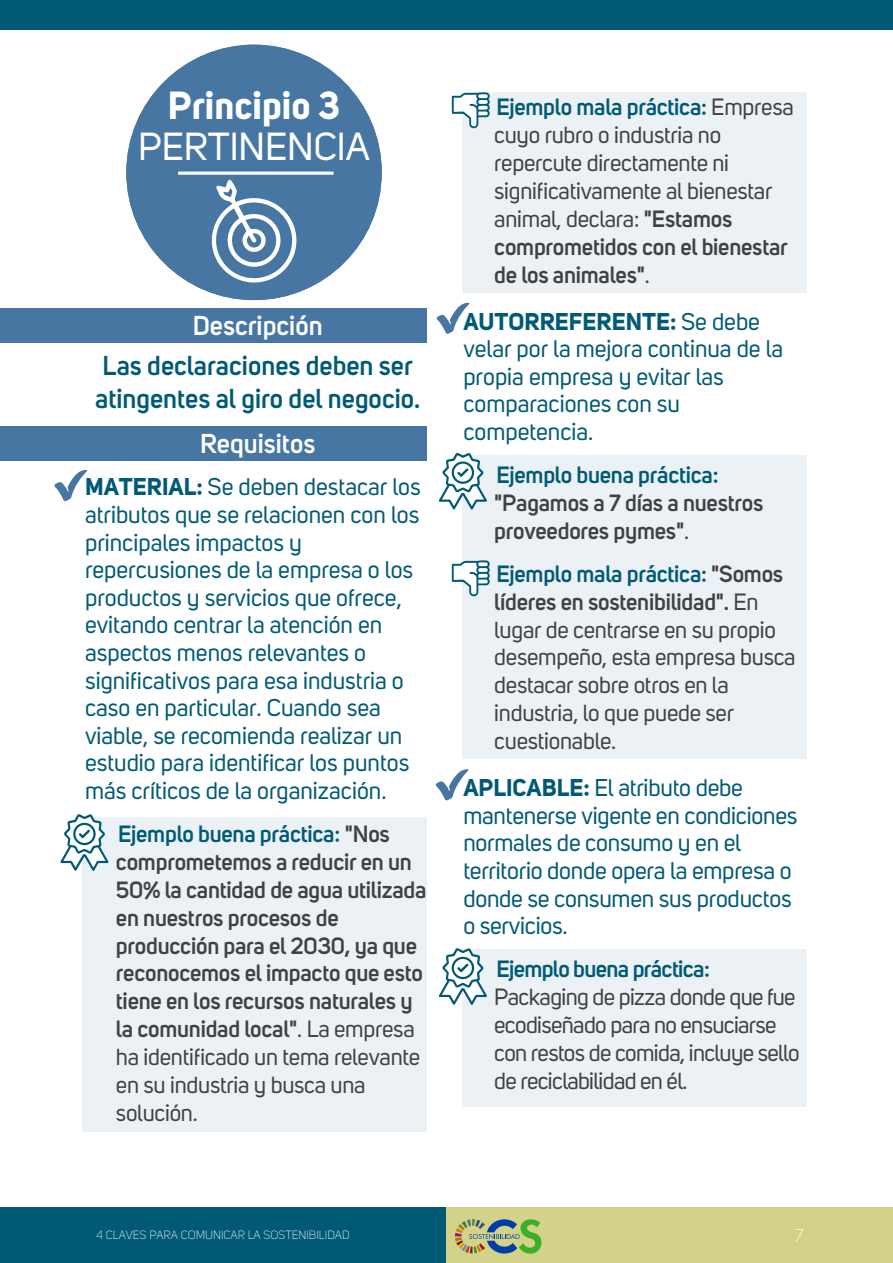
<style>
.page{position:relative;width:893px;height:1263px;background:#fff}
.page>*{position:absolute;margin:0;border:0;box-sizing:border-box;transform-origin:0 0}
.t1{font:38.7px "Uni Sans";color:#fff}
.t2{font:700 38.7px "Uni Sans";color:#fff}
.t3{font:600 27px/32.4px "Uni Sans";color:#005a75}
.t4{font:600 27px "Uni Sans";color:#fff}
.t5{font:24px/27.6px "Uni Sans";color:#005a75}
.t6{font:23.25px/27.9px "Uni Sans";letter-spacing:-.01em;color:#414141}
.t7{font:600 23.25px/27.9px "Uni Sans";letter-spacing:-.01em;color:#414141}
.t8{font:600 23.25px "Uni Sans";letter-spacing:-.02em;color:#005a75}
.t9{font:300 18px "Uni Sans";color:#fff}
.t10{font:300 11.85px "Uni Sans";color:#fff}
.s1{font-weight:700}
.s2{color:#005a75}
.s3{font-weight:400}
.s4{font-weight:600;color:#005a75}
.s5{font-weight:600}
</style>
<div class="page">
<div style="left:462px;top:93px;width:345px;height:200px;background:#ecf1f5"></div>
<div style="left:462px;top:456px;width:345px;height:303px;background:#ecf1f5"></div>
<div style="left:462px;top:950px;width:345px;height:157px;background:#ecf1f5"></div>
<div style="left:82px;top:817px;width:344px;height:314px;background:#ecf1f5"></div>
<div style="left:0;top:308px;width:426px;height:35px;background:#4776a3"></div>
<div style="left:0;top:426px;width:426px;height:35px;background:#4776a3"></div>
<div style="left:0;top:1207px;width:446px;height:56px;background:#005a75"></div>
<div style="left:446px;top:1207px;width:447px;height:56px;background:#d2d388"></div>
<svg style="left:455px;top:1219px;width:87px;height:35px"></svg>
<svg style="left:60px;top:814px;width:49px;height:57px"></svg>
<svg style="left:439px;top:453px;width:48px;height:57px"></svg>
<svg style="left:452px;top:560px;width:38px;height:36px"></svg>
<svg style="left:452px;top:92px;width:38px;height:36px"></svg>
<svg style="left:439px;top:948px;width:48px;height:57px"></svg>
<div style="left:0;top:0;width:893px;height:30px;background:#005a75"></div>
<svg style="left:54px;top:470px;width:33px;height:31px"></svg>
<svg style="left:436px;top:769px;width:33px;height:32px"></svg>
<svg style="left:436px;top:303px;width:34px;height:31px"></svg>
<div style="left:126px;top:45px;width:256px;height:255px;background:#4776a3;border-radius:128px"></div>
<hr style="left:178px;top:172px;width:156px;height:3px;background:#fff">
<svg style="left:211px;top:180px;width:85px;height:103px"></svg>
<h1 class="t2" style="left:168px;top:82px;width:174px">Principio 3</h1>
<h1 class="t1" style="left:138px;top:124px;width:233px">PERTINENCIA</h1>
<p class="t4" style="left:193px;top:309px;width:131px">Descripción</p>
<p class="t3" style="left:95px;top:350px;width:327px">Las declaraciones deben ser atingentes al giro del negocio.</p>
<p class="t4" style="left:200px;top:427px;width:117px">Requisitos</p>
<p class="t5" style="left:85px;top:473px;width:337px"><span class="s1">MATERIAL:</span> Se deben destacar los atributos que se relacionen con los principales impactos y repercusiones de la empresa o los productos y servicios que ofrece, evitando centrar la atención en aspectos menos relevantes o significativos para esa industria o caso en particular. Cuando sea viable, se recomienda realizar un estudio para identificar los puntos más críticos de la organización.</p>
<p class="t7" style="left:116px;top:820px;width:312px"><span class="s2">Ejemplo buena práctica:</span> "Nos comprometemos a reducir en un<br>50% la cantidad de agua utilizada en nuestros procesos de producción para el 2030, ya que reconocemos el impacto que esto tiene en los recursos naturales y la comunidad local"<span class="s3">. La empresa ha identificado un tema relevante en su industria y busca una solución.</span></p>
<p class="t6" style="left:494px;top:93px;width:301px"><span class="s4">Ejemplo mala práctica:</span> Empresa cuyo rubro o industria no repercute directamente ni significativamente al bienestar animal, declara: <span class="s5">"Estamos comprometidos con el bienestar de los animales"</span>.</p>
<p class="t5" style="left:463px;top:308px;width:321px"><span class="s1">AUTORREFERENTE:</span> Se debe velar por la mejora continua de la propia empresa y evitar las comparaciones con su competencia.</p>
<p class="t8" style="left:496px;top:461px;width:224px">Ejemplo buena práctica:</p>
<p class="t7" style="left:494px;top:489px;width:271px">"Pagamos a 7 días a nuestros proveedores pymes"<span class="s3">.</span></p>
<p class="t6" style="left:494px;top:560px;width:303px"><span class="s4">Ejemplo mala práctica:</span> <span class="s5">"Somos líderes en sostenibilidad".</span> En lugar de centrarse en su propio desempeño, esta empresa busca destacar sobre otros en la industria, lo que puede ser cuestionable.</p>
<p class="t5" style="left:463px;top:774px;width:336px"><span class="s1">APLICABLE:</span> El atributo debe mantenerse vigente en condiciones normales de consumo y en el territorio donde opera la empresa o donde se consumen sus productos o servicios.</p>
<p class="t8" style="left:496px;top:955px;width:215px">Ejemplo buena práctica:</p>
<p class="t6" style="left:494px;top:983px;width:307px">Packaging de pizza donde que fue ecodiseñado para no ensuciarse con restos de comida, incluye sello de reciclabilidad en él.</p>
<p class="t10" style="left:96px;top:1228px;width:255px">4 CLAVES PARA COMUNICAR LA SOSTENIBILIDAD</p>
<p class="t9" style="left:795px;top:1225px;width:10px">7</p>
</div>
